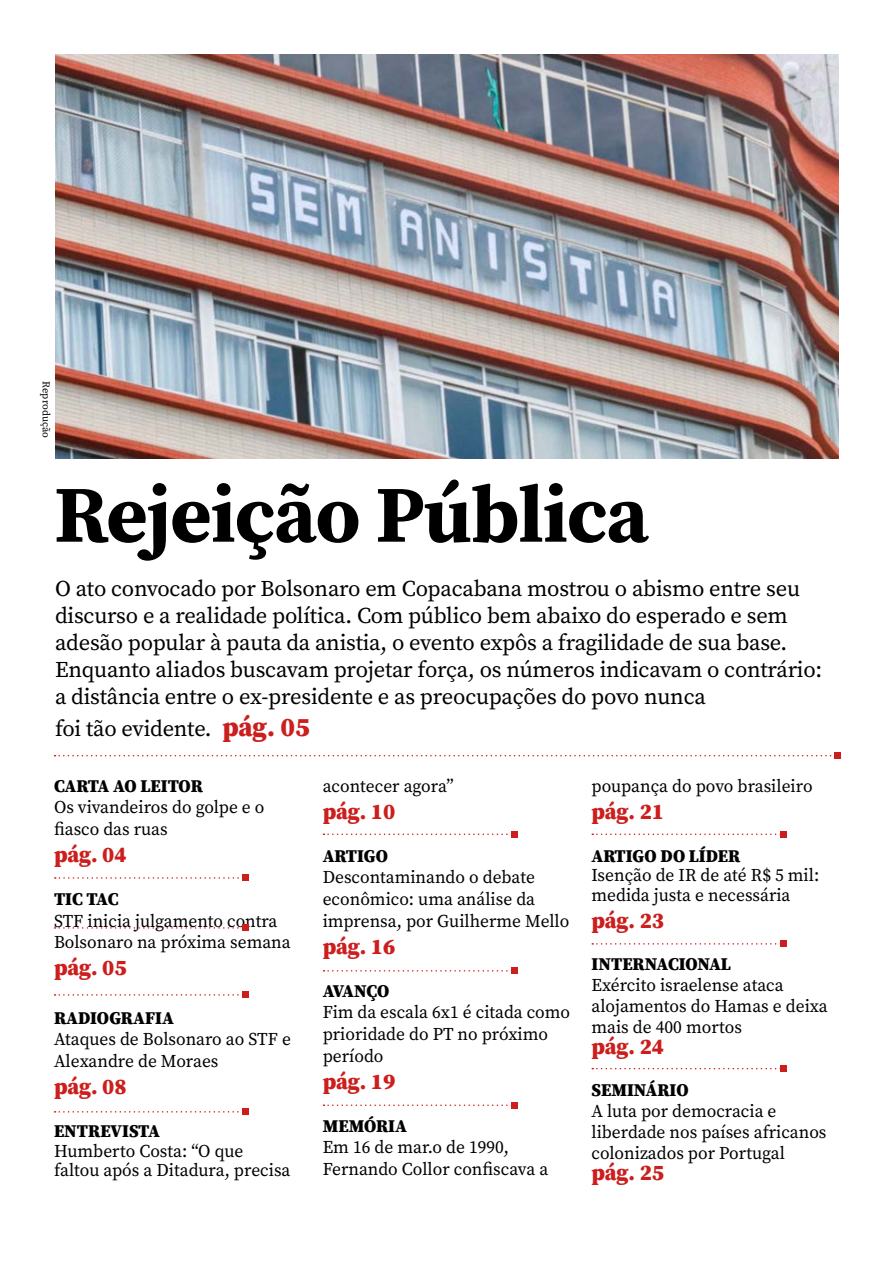
<style>
.page{position:relative;width:893px;height:1263px;background:#fff}
.page>*{position:absolute;margin:0;border:0;box-sizing:border-box;transform-origin:0 0}
.t1{font:700 80.1px "Source Serif Pro";letter-spacing:-.015em;color:#000}
.t2{font:22.5px/27px "Source Serif Pro";letter-spacing:-.01em;color:#000}
.t3{font:900 22.5px "Source Serif Pro";letter-spacing:-.005em;color:#cc1f1d}
.t4{font:18px/21.6px "Source Serif Pro";color:#000}
.t5{font:900 18px "Source Serif Pro";color:#000}
.t6{font:10.5px "Source Serif Pro";letter-spacing:-.01em;color:#000}
.s1{font-weight:900;font-size:27px;color:#cc1f1d}
</style>
<div class="page">
<svg style="left:592px;top:941px;width:194px;height:6px"></svg>
<svg style="left:592px;top:831px;width:194px;height:6px"></svg>
<svg style="left:55px;top:875px;width:194px;height:6px"></svg>
<svg style="left:592px;top:1065px;width:194px;height:6px"></svg>
<svg style="left:55px;top:925px;width:194px;height:6px"></svg>
<svg style="left:55px;top:992px;width:194px;height:6px"></svg>
<svg style="left:55px;top:1109px;width:194px;height:6px"></svg>
<svg style="left:323px;top:1102px;width:195px;height:6px"></svg>
<svg style="left:55px;top:753px;width:785px;height:6px"></svg>
<svg style="left:323px;top:968px;width:195px;height:6px"></svg>
<svg style="left:323px;top:831px;width:195px;height:6px"></svg>
<img style="left:55px;top:54px;width:784px;height:405px">
<p class="t6" style="left:53px;top:381px;width:58px;rotate:90deg">Reprodução</p>
<h1 class="t1" style="left:54px;top:459px;width:596px">Rejeição Pública</h1>
<p class="t2" style="left:55px;top:575px;width:769px">O ato convocado por Bolsonaro em Copacabana mostrou o abismo entre seu discurso e a realidade política. Com público bem abaixo do esperado e sem adesão popular à pauta da anistia, o evento expôs a fragilidade de sua base.<br>Enquanto aliados buscavam projetar força, os números indicavam o contrário: a distância entre o ex-presidente e as preocupações do povo nunca</p>
<p class="t2" style="left:55px;top:715px;width:256px">foi tão evidente. <span class="s1">pág. 05</span></p>
<p class="t5" style="left:54px;top:773px;width:150px">CARTA AO LEITOR</p>
<p class="t4" style="left:54px;top:796px;width:212px">Os vivandeiros do golpe e o fiasco das ruas</p>
<p class="t3" style="left:54px;top:838px;width:74px">pág. 04</p>
<p class="t5" style="left:54px;top:886px;width:66px">TIC TAC</p>
<p class="t4" style="left:54px;top:910px;width:238px">STF inicia julgamento contra<br>Bolsonaro na próxima semana</p>
<p class="t3" style="left:54px;top:952px;width:74px">pág. 05</p>
<p class="t5" style="left:54px;top:1005px;width:121px">RADIOGRAFIA</p>
<p class="t4" style="left:54px;top:1028px;width:238px">Ataques de Bolsonaro ao STF e<br>Alexandre de Moraes</p>
<p class="t3" style="left:54px;top:1071px;width:74px">pág. 08</p>
<p class="t5" style="left:54px;top:1118px;width:108px">ENTREVISTA</p>
<p class="t4" style="left:54px;top:1141px;width:238px;line-height:19.5px">Humberto Costa: “O que faltou após a Ditadura, precisa</p>
<p class="t4" style="left:323px;top:775px;width:132px">acontecer agora”</p>
<p class="t3" style="left:323px;top:795px;width:74px">pág. 10</p>
<p class="t5" style="left:323px;top:843px;width:67px">ARTIGO</p>
<p class="t4" style="left:323px;top:866px;width:248px">Descontaminando o debate econômico: uma análise da imprensa, por Guilherme Mello</p>
<p class="t3" style="left:323px;top:930px;width:74px">pág. 16</p>
<p class="t5" style="left:323px;top:978px;width:68px">AVANÇO</p>
<p class="t4" style="left:323px;top:1001px;width:249px">Fim da escala 6x1 é citada como prioridade do PT no próximo período</p>
<p class="t3" style="left:323px;top:1065px;width:74px">pág. 19</p>
<p class="t5" style="left:323px;top:1113px;width:86px">MEMÓRIA</p>
<p class="t4" style="left:323px;top:1136px;width:227px">Em 16 de mar.o de 1990,<br>Fernando Collor confiscava a</p>
<p class="t4" style="left:591px;top:775px;width:223px">poupança do povo brasileiro</p>
<p class="t3" style="left:591px;top:795px;width:74px">pág. 21</p>
<p class="t5" style="left:591px;top:843px;width:150px">ARTIGO DO LÍDER</p>
<p class="t4" style="left:591px;top:865px;width:229px;line-height:19.5px">Isenção de IR de até R$ 5 mil: medida justa e necessária</p>
<p class="t3" style="left:591px;top:904px;width:74px">pág. 23</p>
<p class="t5" style="left:591px;top:951px;width:141px">INTERNACIONAL</p>
<p class="t4" style="left:591px;top:974px;width:238px;line-height:21px">Exército israelense ataca alojamentos do Hamas e deixa mais de 400 mortos</p>
<p class="t3" style="left:591px;top:1030px;width:74px">pág. 24</p>
<p class="t5" style="left:591px;top:1077px;width:99px">SEMINÁRIO</p>
<p class="t4" style="left:591px;top:1100px;width:237px;line-height:21px">A luta por democracia e liberdade nos países africanos colonizados por Portugal</p>
<p class="t3" style="left:591px;top:1156px;width:74px">pág. 25</p>
</div>
